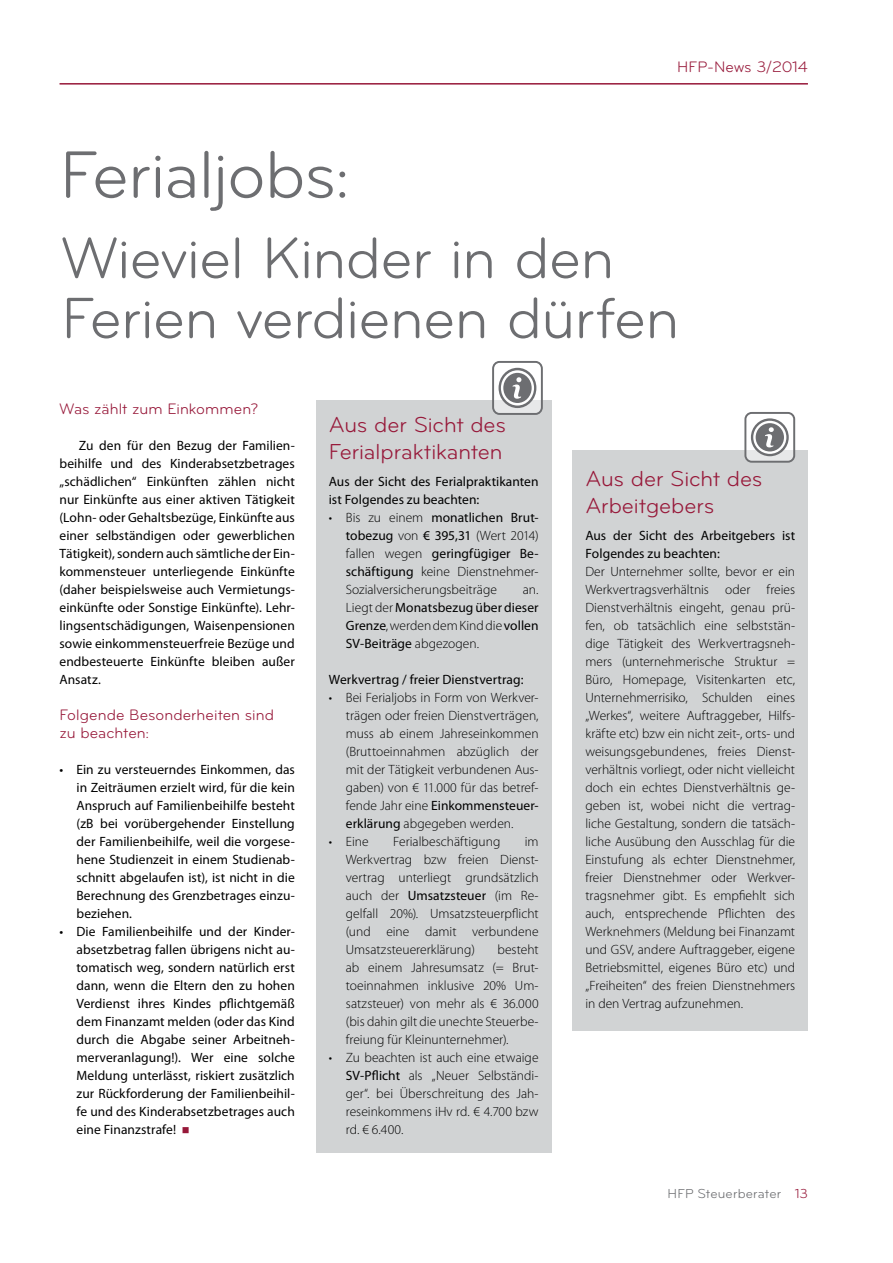
<style>
.page{position:relative;width:893px;height:1263px;background:#fff}
.page>*{position:absolute;margin:0;border:0;box-sizing:border-box;transform-origin:0 0}
.t1{font:69px "Bryant";letter-spacing:-.015em;color:#6d6e71}
.t2{font:60px/60px "Bryant";letter-spacing:-.01em;color:#6d6e71}
.t3{font:22.5px/27px "Bryant";letter-spacing:-.005em;color:#971839}
.t4{font:15.75px/18px "Bryant";letter-spacing:.005em;color:#971839}
.t5{font:300 13.5px/18px "Myriad Pro";color:#000;text-align:justify}
.t6{font:13.5px/18px "Myriad Pro";letter-spacing:.005em;color:#000;text-align:justify}
.t7{font:13.5px "Bryant";letter-spacing:.01em;color:#6d6e71}
.s1{color:#971839}
.s2{font-weight:400}
.s3{font-weight:300}
</style>
<div class="page">
<hr style="left:60px;top:83px;width:748px;height:2px;background:#971839">
<div style="left:316px;top:400px;width:235px;height:752px;background:#d1d3d4"></div>
<div style="left:493px;top:362px;width:49px;height:52px;background:linear-gradient(to right,#f3f4f4,#f3f4f4);border-radius:7px"></div>
<svg style="left:499px;top:368px;width:37px;height:40px"></svg>
<div style="left:492px;top:361px;width:51px;height:54px;border:2px solid #6d6e71;border-radius:7px"></div>
<div style="left:573px;top:450px;width:235px;height:580px;background:#d1d3d4"></div>
<div style="left:745px;top:413px;width:49px;height:49px;background:linear-gradient(to right,#f3f3f4,#f4f4f5);border-radius:6px"></div>
<svg style="left:751px;top:418px;width:38px;height:38px"></svg>
<div style="left:744px;top:412px;width:51px;height:51px;border:2px solid #6d6e71;border-radius:6px"></div>
<h1 class="t1" style="left:60px;top:133px;width:292px">Ferialjobs:</h1>
<p class="t4" style="left:677px;top:58px;width:132px">HFP-News 3/2014</p>
<h2 class="t2" style="left:61px;top:228px;width:620px">Wieviel Kinder in den<br>Ferien verdienen dürfen</h2>
<p class="t4" style="left:60px;top:400px;width:200px">Was zählt zum Einkommen?</p>
<p class="t6" style="left:60px;top:436px;width:237px;text-indent:19px">Zu den für den Bezug der Familien&shy;beihilfe und des Kinderabsetzbetrages „schädlichen“ Einkünften zählen nicht nur Einkünfte aus einer aktiven Tätigkeit (Lohn- oder Gehaltsbezüge, Einkünfte aus einer selbständigen oder gewerblichen Tätigkeit), sondern auch sämtliche der Ein&shy;kommensteuer unterliegende Einkünfte (daher beispielsweise auch Vermietungs&shy;einkünfte oder Sonstige Einkünfte). Lehr&shy;lingsentschädigungen, Waisenpensionen sowie einkommensteuerfreie Bezüge und endbesteuerte Einkünfte bleiben außer Ansatz.</p>
<p class="t4" style="left:60px;top:706px;width:216px">Folgende Besonderheiten sind zu beachten:</p>
<p class="t6" style="left:77px;top:760px;width:220px;text-indent:-17px">• Ein zu versteuerndes Einkommen, das in Zeiträumen erzielt wird, für die kein Anspruch auf Familienbeihilfe besteht (zB bei vorübergehender Einstellung der Familienbeihilfe, weil die vorgese&shy;hene Studienzeit in einem Studienab&shy;schnitt abgelaufen ist), ist nicht in die Berechnung des Grenzbetrages einzu&shy;beziehen.</p>
<p class="t6" style="left:77px;top:922px;width:220px;text-indent:-17px">• Die Familienbeihilfe und der Kinder&shy;absetzbetrag fallen übrigens nicht au&shy;tomatisch weg, sondern natürlich erst dann, wenn die Eltern den zu hohen Verdienst ihres Kindes pflichtgemäß dem Finanzamt melden (oder das Kind durch die Abgabe seiner Arbeitneh&shy;merveranlagung!). Wer eine solche Meldung unterlässt, riskiert zusätzlich zur Rückforderung der Familienbeihil&shy;fe und des Kinderabsetzbetrages auch eine Finanzstrafe! <span class="s1">■</span></p>
<h3 class="t3" style="left:329px;top:411px;width:179px">Aus der Sicht des<br>Ferialpraktikanten</h3>
<p class="t6" style="left:329px;top:472px;width:211px">Aus der Sicht des Ferialpraktikanten ist Folgendes zu beachten:</p>
<p class="t5" style="left:346px;top:509px;width:194px;text-indent:-17px">• Bis zu einem <span class="s2">monatlichen Brut&shy;tobezug</span> von <span class="s2">€ 395,31</span> (Wert 2014) fallen wegen <span class="s2">geringfügiger Be&shy;schäftigung</span> keine Dienstnehmer-Sozialversicherungsbeiträge</p>
<p class="t6" style="left:346px;top:580px;width:194px;text-indent:177px"><span class="s3">an.<br>Liegt der</span> Monatsbezug über dieser Grenze<span class="s3">, werden dem Kind die</span> vollen SV-Beiträge <span class="s3">abgezogen.</span></p>
<p class="t6" style="left:329px;top:670px;width:196px">Werkvertrag / freier Dienstvertrag:</p>
<p class="t5" style="left:346px;top:689px;width:194px;text-indent:-17px">• Bei Ferialjobs in Form von Werkver&shy;trägen oder freien Dienstverträgen, muss ab einem Jahreseinkommen (Bruttoeinnahmen abzüglich der mit der Tätigkeit verbundenen Aus&shy;gaben) von € 11.000 für das betref&shy;fende Jahr eine <span class="s2">Einkommensteuer&shy;erklärung</span> abgegeben werden.</p>
<p class="t5" style="left:329px;top:833px;width:41px">• Eine</p>
<p class="t5" style="left:393px;top:833px;width:109px">Ferialbeschäftigung</p>
<p class="t5" style="left:346px;top:833px;width:194px;text-indent:179px">im Werkvertrag bzw freien Dienst&shy;vertrag unterliegt grundsätzlich auch der <span class="s2">Umsatzsteuer</span> (im Re&shy;gelfall 20%). Umsatzsteuerpflicht (und eine damit verbundene Umsatzsteuererklärung)</p>
<p class="t5" style="left:346px;top:941px;width:194px;text-indent:152px">besteht ab einem Jahresumsatz (= Brut&shy;toeinnahmen inklusive 20% Um&shy;satzsteuer) von mehr als € 36.000 (bis dahin gilt die unechte Steuerbe&shy;freiung für Kleinunternehmer).</p>
<p class="t5" style="left:346px;top:1049px;width:194px;text-indent:-17px">• Zu beachten ist auch eine etwaige <span class="s2">SV-Pflicht</span> als „Neuer Selbständi&shy;ger“. bei Überschreitung des Jah&shy;reseinkommens iHv rd. € 4.700 bzw rd. € 6.400.</p>
<h3 class="t3" style="left:585px;top:465px;width:179px">Aus der Sicht des<br>Arbeitgebers</h3>
<p class="t6" style="left:585px;top:526px;width:211px">Aus der Sicht des Arbeitgebers ist<br>Folgendes zu beachten:</p>
<p class="t5" style="left:585px;top:563px;width:211px">Der Unternehmer sollte, bevor er ein Werkvertragsverhältnis oder freies Dienstverhältnis eingeht, genau prü&shy;fen, ob tatsächlich eine selbststän&shy;dige Tätigkeit des Werkvertragsneh&shy;mers (unternehmerische Struktur = Büro, Homepage, Visitenkarten etc, Unternehmerrisiko, Schulden eines „Werkes“, weitere Auftraggeber, Hilfs&shy;kräfte etc) bzw ein nicht zeit-, orts- und weisungsgebundenes, freies Dienst&shy;verhältnis vorliegt, oder nicht vielleicht doch ein echtes Dienstverhältnis ge&shy;geben ist, wobei nicht die vertrag&shy;liche Gestaltung, sondern die tatsäch&shy;liche Ausübung den Ausschlag für die Einstufung als echter Dienstnehmer, freier Dienstnehmer oder Werkver&shy;tragsnehmer gibt. Es empfiehlt sich auch, entsprechende Pflichten des Werknehmers (Meldung bei Finanzamt und GSV, andere Auftraggeber, eigene Betriebsmittel, eigenes Büro etc) und „Freiheiten“ des freien Dienstnehmers in den Vertrag aufzunehmen.</p>
<p class="t7" style="left:668px;top:1186px;width:142px">HFP Steuerberater <span class="s1">13</span></p>
</div>
